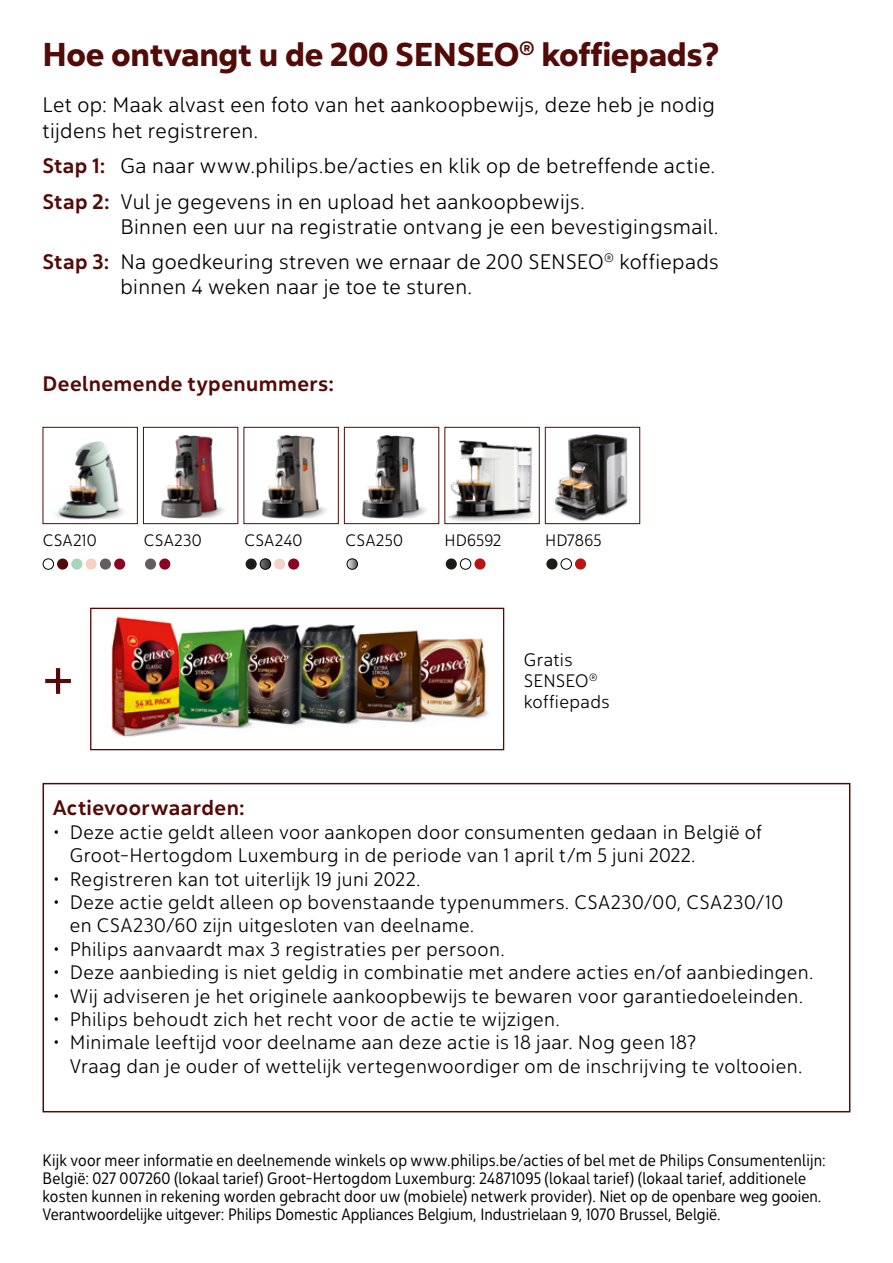
<style>
.page{position:relative;width:893px;height:1263px;background:#fff}
.page>*{position:absolute;margin:0;border:0;box-sizing:border-box;transform-origin:0 0}
.t1{font:500 50.1px "Flama";color:#530b07}
.t2{font:33px "Yorkten Nor Bol";letter-spacing:-.01em;color:#530b07}
.t3{font:21px/35.4px "Yorkten Nor Lig";letter-spacing:.015em;color:#000}
.t4{font:21px "Yorkten Nor Med";letter-spacing:.02em;color:#530b07}
.t5{font:19.5px/23.4px "Yorkten Nor Lig";letter-spacing:.02em;color:#000}
.t6{font:18px/21px "Yorkten Nor Lig";letter-spacing:.02em;color:#000}
.t7{font:16.5px/18px "Yorkten Con Boo";letter-spacing:.01em;color:#000}
.t8{font:16.5px "Yorkten Nor Lig";letter-spacing:.02em;color:#000}
.s1{font-family:"Yorkten Nor Med";color:#530b07}
</style>
<div class="page">
<div style="left:43px;top:783px;width:807px;height:329px;background:#fff;border:2px solid #530b07"></div>
<img style="left:111px;top:616px;width:378px;height:121px">
<div style="left:90px;top:608px;width:414px;height:142px;border:1px solid #530b07"></div>
<img style="left:161px;top:435px;width:64px;height:84px">
<div style="left:143px;top:427px;width:95px;height:97px;border:1px solid #530b07"></div>
<img style="left:56px;top:441px;width:68px;height:79px">
<div style="left:43px;top:427px;width:95px;height:97px;border:1px solid #530b07"></div>
<img style="left:262px;top:435px;width:65px;height:84px">
<div style="left:243px;top:427px;width:96px;height:97px;border:1px solid #530b07"></div>
<img style="left:362px;top:435px;width:65px;height:84px">
<div style="left:344px;top:427px;width:95px;height:97px;border:1px solid #530b07"></div>
<img style="left:448px;top:441px;width:85px;height:81px">
<div style="left:444px;top:427px;width:96px;height:97px;border:1px solid #530b07"></div>
<div style="left:546px;top:558px;width:11px;height:11px;background:#1c1d1b;border-radius:50%"></div>
<div style="left:145px;top:558px;width:11px;height:12px;background:#625d5e;border-radius:50%"></div>
<div style="left:114px;top:558px;width:11px;height:12px;background:#8a0521;border-radius:50%"></div>
<div style="left:246px;top:558px;width:11px;height:12px;background:#1c1d1b;border-radius:50%"></div>
<svg style="left:347px;top:559px;width:11px;height:10px"></svg>
<div style="left:347px;top:558px;width:11px;height:12px;border:1px solid #000;border-radius:50%"></div>
<div style="left:561px;top:558px;width:11px;height:11px;border:1px solid #000;border-radius:50%"></div>
<div style="left:159px;top:558px;width:11px;height:12px;background:#8a0521;border-radius:50%"></div>
<div style="left:43px;top:558px;width:11px;height:12px;border:1px solid #000;border-radius:50%"></div>
<div style="left:57px;top:558px;width:11px;height:12px;background:#530b07;border-radius:50%"></div>
<div style="left:86px;top:558px;width:11px;height:12px;background:#f7d0c4;border-radius:50%"></div>
<div style="left:71px;top:558px;width:11px;height:12px;background:#a7d5bc;border-radius:50%"></div>
<div style="left:100px;top:558px;width:11px;height:12px;background:#625d5e;border-radius:50%"></div>
<svg style="left:260px;top:559px;width:11px;height:10px"></svg>
<div style="left:260px;top:558px;width:11px;height:12px;border:1px solid #000;border-radius:50%"></div>
<div style="left:575px;top:558px;width:11px;height:11px;background:#bc1313;border-radius:50%"></div>
<div style="left:474px;top:558px;width:12px;height:11px;background:#bc1313;border-radius:50%"></div>
<div style="left:274px;top:558px;width:11px;height:12px;background:#f6d1c5;border-radius:50%"></div>
<div style="left:288px;top:558px;width:11px;height:12px;background:#8a0521;border-radius:50%"></div>
<div style="left:460px;top:558px;width:11px;height:11px;border:1px solid #000;border-radius:50%"></div>
<div style="left:446px;top:558px;width:11px;height:11px;background:#1c1d1b;border-radius:50%"></div>
<img style="left:554px;top:435px;width:74px;height:86px">
<div style="left:545px;top:427px;width:95px;height:97px;border:1px solid #530b07"></div>
<h2 class="t2" style="left:43px;top:33px;width:679px">Hoe ontvangt u de 200 SENSEO<sup>®</sup> koffiepads?</h2>
<p class="t3" style="left:43px;top:92px;width:674px;line-height:25.2px">Let op: Maak alvast een foto van het aankoopbewijs, deze heb je nodig tijdens het registreren.</p>
<p class="t3" style="left:43px;top:148px;width:674px"><span class="s1">Stap 1:</span> Ga naar www.philips.be/acties en klik op de betreffende actie.<br><span class="s1">Stap 2:</span> Vul je gegevens in en upload het aankoopbewijs.</p>
<p class="t3" style="left:43px;top:208px;width:678px;text-align:right">Binnen een uur na registratie ontvang je een bevestigingsmail.<br><span class="s1">Stap 3:</span> Na goedkeuring streven we ernaar de 200 SENSEO<sup>®</sup> koffiepads</p>
<p class="t3" style="left:121px;top:269px;width:353px">binnen 4 weken naar je toe te sturen.</p>
<p class="t4" style="left:43px;top:370px;width:293px">Deelnemende typenummers:</p>
<p class="t8" style="left:43px;top:530px;width:56px">CSA210</p>
<p class="t8" style="left:144px;top:530px;width:59px">CSA230</p>
<p class="t8" style="left:245px;top:530px;width:59px">CSA240</p>
<p class="t8" style="left:346px;top:530px;width:59px">CSA250</p>
<p class="t8" style="left:444px;top:530px;width:59px">HD6592</p>
<p class="t8" style="left:545px;top:530px;width:58px">HD7865</p>
<h1 class="t1" style="left:44px;top:643px;width:30px">+</h1>
<p class="t6" style="left:524px;top:649px;width:87px">Gratis<br>SENSEO<sup>® </sup>koffiepads</p>
<p class="t4" style="left:53px;top:794px;width:194px">Actievoorwaarden:</p>
<p class="t5" style="left:70px;top:820px;width:693px;text-indent:-17px">• Deze actie geldt alleen voor aankopen door consumenten gedaan in België of<br>Groot-Hertogdom Luxemburg in de periode van 1 april t/m 5 juni 2022.</p>
<p class="t5" style="left:53px;top:867px;width:369px">• Registreren kan tot uiterlijk 19 juni 2022.</p>
<p class="t5" style="left:70px;top:890px;width:715px;text-indent:-17px">• Deze actie geldt alleen op bovenstaande typenummers. CSA230/00, CSA230/10 en CSA230/60 zijn uitgesloten van deelname.</p>
<p class="t5" style="left:53px;top:937px;width:454px">• Philips aanvaardt max 3 registraties per persoon.</p>
<p class="t5" style="left:53px;top:960px;width:762px">• Deze aanbieding is niet geldig in combinatie met andere acties en/of aanbiedingen.</p>
<p class="t5" style="left:53px;top:984px;width:752px">• Wij adviseren je het originele aankoopbewijs te bewaren voor garantiedoeleinden.</p>
<p class="t5" style="left:53px;top:1007px;width:509px">• Philips behoudt zich het recht voor de actie te wijzigen.</p>
<p class="t5" style="left:70px;top:1031px;width:734px;text-indent:-17px">• Minimale leeftijd voor deelname aan deze actie is 18 jaar. Nog geen 18?<br>Vraag dan je ouder of wettelijk vertegenwoordiger om de inschrijving te voltooien.</p>
<p class="t7" style="left:43px;top:1151px;width:785px">Kijk voor meer informatie en deelnemende winkels op www.philips.be/acties of bel met de Philips Consumentenlijn:<br>België: 027 007260 (lokaal tarief) Groot-Hertogdom Luxemburg: 24871095 (lokaal tarief) (lokaal tarief, additionele kosten kunnen in rekening worden gebracht door uw (mobiele) netwerk provider). Niet op de openbare weg gooien.<br>Verantwoordelijke uitgever: Philips Domestic Appliances Belgium, Industrielaan 9, 1070 Brussel, België.</p>
</div>
